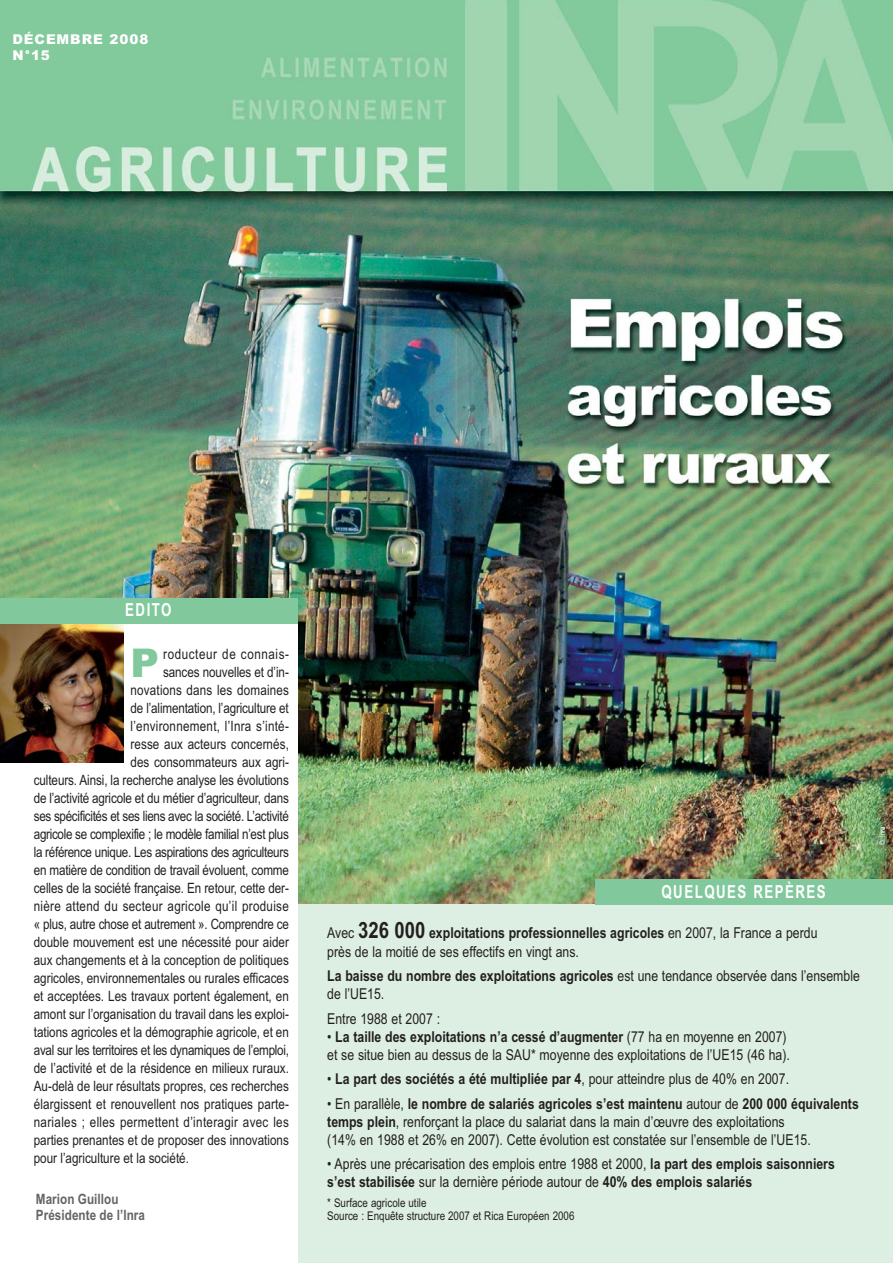
<style>
.page{position:relative;width:893px;height:1263px;background:#fff}
.page>*{position:absolute;margin:0;border:0;box-sizing:border-box;transform-origin:0 0}
.t1{font:900 39.6px "Arial";color:#81c99c}
.t2{font:700 18px "Arial Narrow";letter-spacing:.09em;color:#fff;scale:.9 1}
.t3{font:15px/18px "Arial Narrow";color:#231f20}
.t4{font:700 15px "Arial Narrow";color:#231f20}
.t5{font:14.25px "Arial Narrow";color:#231f20}
.t6{font:14.25px "Arial Narrow";letter-spacing:-.02em;color:#231f20}
.t7{font:14.25px "Arial Narrow";letter-spacing:.02em;color:#231f20}
.t8{font:14.25px "Arial Narrow";letter-spacing:-.025em;color:#231f20}
.t9{font:700 14.25px/16.4px "Arial Narrow";letter-spacing:.005em;color:#636466}
.t10{font:14.25px "Arial Narrow";letter-spacing:.04em;color:#231f20}
.t11{font:900 13.5px/16.5px "Arial";letter-spacing:.065em;color:#fff}
.t12{font:12px/13.5px "Arial Narrow";color:#231f20}
.t13{font:7.5px "Arial Narrow";color:#fff}
.s1{font-weight:700;font-size:22.5px}
.s2{font-weight:700}
.s3{font-weight:400}
</style>
<div class="page">
<img style="left:0;top:0;width:892px;height:904px">
<div style="left:297px;top:904px;width:595px;height:359px;background:#ddefe2"></div>
<div style="left:0;top:617px;width:297px;height:646px;background:#fff"></div>
<img style="left:0;top:623px;width:123px;height:140px">
<div style="left:0;top:598px;width:297px;height:25px;background:#81c99c"></div>
<div style="left:595px;top:879px;width:297px;height:25px;background:#81c99c"></div>
<p class="t11" style="left:13px;top:32px;width:137px">DÉCEMBRE 2008<br>N°15</p>
<p class="t2" style="left:125px;top:603px;width:53px">EDITO</p>
<h1 class="t1" style="left:131px;top:648px;width:30px">P</h1>
<p class="t10" style="left:163px;top:649px;width:127px">roducteur de connais-</p>
<p class="t5" style="left:163px;top:667px;width:127px">sances nouvelles et d’in-</p>
<p class="t5" style="left:131px;top:685px;width:160px">novations dans les domaines</p>
<p class="t5" style="left:131px;top:703px;width:160px">de l’alimentation, l’agriculture et</p>
<p class="t7" style="left:131px;top:721px;width:160px">l’environnement, l’Inra s’inté-</p>
<p class="t5" style="left:131px;top:739px;width:160px">resse aux acteurs concernés,</p>
<p class="t5" style="left:131px;top:757px;width:160px">des consommateurs aux agri-</p>
<p class="t5" style="left:34px;top:775px;width:257px">culteurs. Ainsi, la recherche analyse les évolutions</p>
<p class="t5" style="left:34px;top:793px;width:257px">de l’activité agricole et du métier d’agriculteur, dans</p>
<p class="t8" style="left:34px;top:811px;width:257px">ses spécificités et ses liens avec la société. L’activité</p>
<p class="t6" style="left:34px;top:829px;width:257px">agricole se complexifie ; le modèle familial n’est plus</p>
<p class="t6" style="left:34px;top:847px;width:257px">la référence unique. Les aspirations des agriculteurs</p>
<p class="t5" style="left:34px;top:865px;width:257px">en matière de condition de travail évoluent, comme</p>
<p class="t5" style="left:34px;top:883px;width:257px">celles de la société française. En retour, cette der-</p>
<p class="t7" style="left:34px;top:901px;width:257px">nière attend du secteur agricole qu’il produise</p>
<p class="t5" style="left:34px;top:919px;width:257px">« plus, autre chose et autrement ». Comprendre ce</p>
<p class="t5" style="left:34px;top:937px;width:257px">double mouvement est une nécessité pour aider</p>
<p class="t5" style="left:34px;top:955px;width:257px">aux changements et à la conception de politiques</p>
<p class="t5" style="left:34px;top:973px;width:257px">agricoles, environnementales ou rurales efficaces</p>
<p class="t5" style="left:34px;top:991px;width:257px">et acceptées. Les travaux portent également, en</p>
<p class="t5" style="left:34px;top:1009px;width:257px">amont sur l’organisation du travail dans les exploi-</p>
<p class="t5" style="left:34px;top:1027px;width:257px">tations agricoles et la démographie agricole, et en</p>
<p class="t6" style="left:34px;top:1045px;width:257px">aval sur les territoires et les dynamiques de l’emploi,</p>
<p class="t5" style="left:34px;top:1063px;width:257px">de l’activité et de la résidence en milieux ruraux.</p>
<p class="t5" style="left:34px;top:1081px;width:257px">Au-delà de leur résultats propres, ces recherches</p>
<p class="t5" style="left:34px;top:1099px;width:257px">élargissent et renouvellent nos pratiques parte-</p>
<p class="t7" style="left:34px;top:1117px;width:257px">nariales ; elles permettent d’interagir avec les</p>
<p class="t5" style="left:34px;top:1135px;width:257px">parties prenantes et de proposer des innovations</p>
<p class="t5" style="left:34px;top:1153px;width:157px">pour l’agriculture et la société.</p>
<p class="t9" style="left:36px;top:1192px;width:111px">Marion Guillou<br>Présidente de l’Inra</p>
<p class="t2" style="left:661px;top:885px;width:184px">QUELQUES REPÈRES</p>
<p class="t3" style="left:327px;top:924px;width:492px;line-height:19.5px">Avec <span class="s1">326 000</span> <span class="s2">exploitations professionnelles agricoles</span> en 2007, la France a perdu près de la moitié de ses effectifs en vingt ans.</p>
<p class="t3" style="left:327px;top:969px;width:534px"><span class="s2">La baisse du nombre des exploitations agricoles</span> est une tendance observée dans l’ensemble de l’UE15.</p>
<p class="t3" style="left:327px;top:1011px;width:114px">Entre 1988 et 2007 :</p>
<p class="t3" style="left:327px;top:1029px;width:464px">• <span class="s2">La taille des exploitations n’a cessé d’augmenter</span> (77 ha en moyenne en 2007) et se situe bien au dessus de la SAU* moyenne des exploitations de l’UE15 (46 ha).</p>
<p class="t4" style="left:327px;top:1073px;width:463px"><span class="s3">•</span> La part des sociétés a été multipliée par 4<span class="s3">, pour atteindre plus de 40% en 2007.</span></p>
<p class="t3" style="left:327px;top:1096px;width:533px">• En parallèle, <span class="s2">le nombre de salariés agricoles s’est maintenu</span> autour de <span class="s2">200 000 équivalents temps plein</span>, renforçant la place du salariat dans la main d’œuvre des exploitations<br>(14% en 1988 et 26% en 2007). Cette évolution est constatée sur l’ensemble de l’UE15.</p>
<p class="t3" style="left:327px;top:1156px;width:509px">• Après une précarisation des emplois entre 1988 et 2000, <span class="s2">la part des emplois saisonniers s’est stabilisée</span> sur la dernière période autour de <span class="s2">40% des emplois salariés</span></p>
<p class="t12" style="left:327px;top:1197px;width:249px">* Surface agricole utile<br>Source : Enquête structure 2007 et Rica Européen 2006</p>
<p class="t13" style="left:879px;top:845px;width:20px;rotate:-90deg">© Inra</p>
</div>
